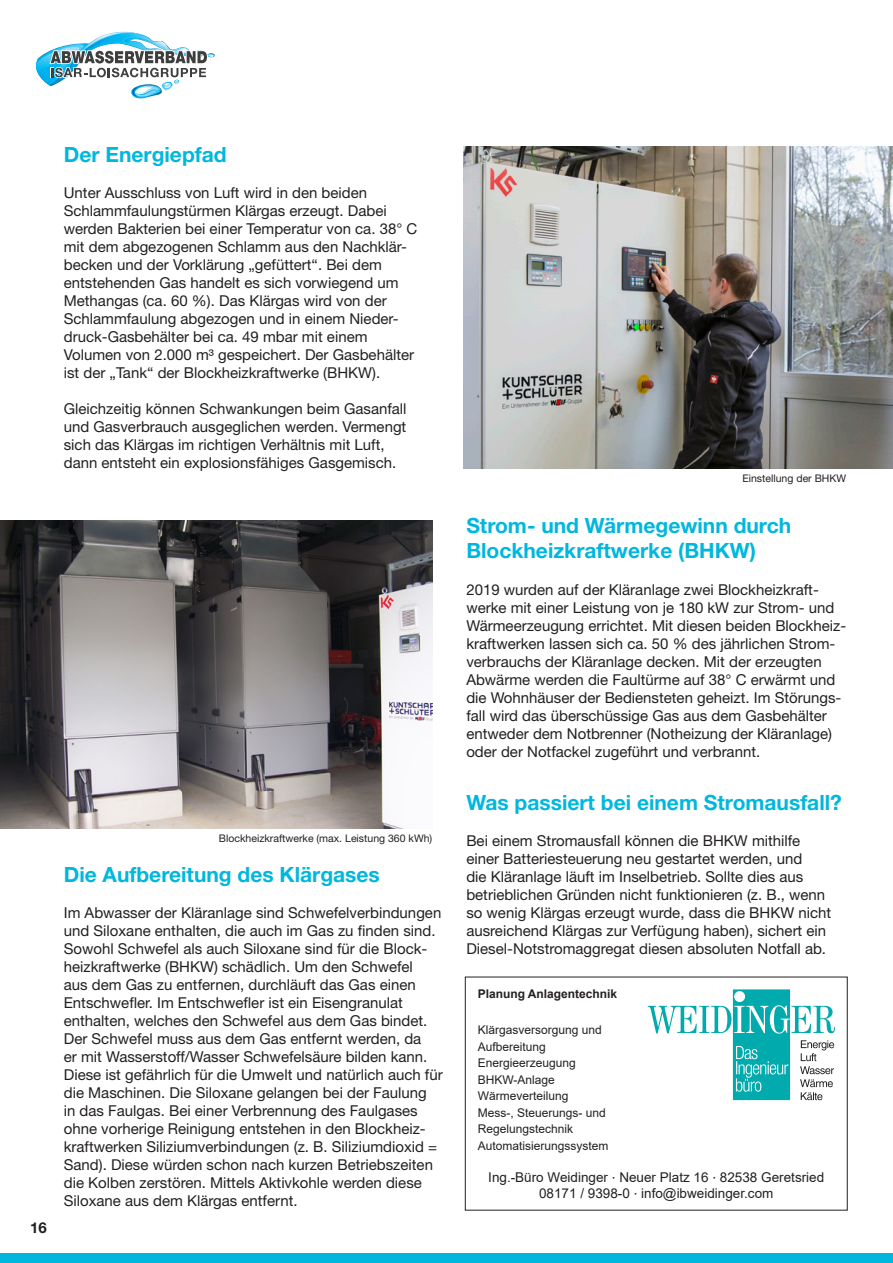
<style>
.page{position:relative;width:893px;height:1263px;background:#fff}
.page>*{position:absolute;margin:0;border:0;box-sizing:border-box;transform-origin:0 0}
.t1{font:700 21px/25.2px "Helvetica Neue LT Std";color:#00b7de}
.t2{font:15px/18px "Helvetica Neue LT Std";color:#231f20}
.t3{font:700 15px "Helvetica Neue LT Std";color:#231f20}
.t4{font:13.5px/16.2px "Arial";color:#231f20;text-align:center}
.t5{font:12px/16.5px "Arial";color:#231f20}
.t6{font:700 12px "Arial";color:#231f20}
.t7{font:10.5px "Helvetica Neue LT Std";color:#231f20}
.s1{font-family:"Helvetica Neue LT Std"}
</style>
<div class="page">
<div style="left:0;top:1253px;width:893px;height:10px;background:#00b7de"></div>
<svg style="left:36px;top:31px;width:179px;height:68px"></svg>
<img style="left:463px;top:147px;width:430px;height:321px">
<img style="left:0;top:520px;width:432px;height:308px">
<svg style="left:648px;top:989px;width:187px;height:111px"></svg>
<div style="left:465px;top:977px;width:383px;height:233px;border:1px solid #231f20"></div>
<p class="t1" style="left:64px;top:141px;width:164px">Der Energiepfad</p>
<p class="t2" style="left:64px;top:183px;width:355px">Unter Ausschluss von Luft wird in den beiden Schlammfaulungstürmen Klärgas erzeugt. Dabei werden Bakterien bei einer Temperatur von ca. 38° C mit dem abgezogenen Schlamm aus den Nachklär&shy;becken und der Vorklärung „gefüttert“. Bei dem entstehenden Gas handelt es sich vorwiegend um Methangas (ca. 60 %). Das Klärgas wird von der Schlammfaulung abgezogen und in einem Nieder&shy;druck-Gasbehälter bei ca. 49 mbar mit einem Volumen von 2.000 m³ gespeichert. Der Gasbehälter ist der „Tank“ der Blockheizkraftwerke (BHKW).</p>
<p class="t2" style="left:64px;top:399px;width:344px">Gleichzeitig können Schwankungen beim Gasanfall und Gasverbrauch ausgeglichen werden. Vermengt sich das Klärgas im richtigen Verhältnis mit Luft, dann entsteht ein explosionsfähiges Gasgemisch.</p>
<p class="t3" style="left:30px;top:1219px;width:18px">16</p>
<p class="t7" style="left:219px;top:832px;width:215px">Blockheizkraftwerke (max. Leistung 360 kWh)</p>
<p class="t1" style="left:64px;top:862px;width:318px">Die Aufbereitung des Klärgases</p>
<p class="t2" style="left:64px;top:904px;width:380px">Im Abwasser der Kläranlage sind Schwefelverbindungen und Siloxane enthalten, die auch im Gas zu finden sind.<br>Sowohl Schwefel als auch Siloxane sind für die Block&shy;heizkraftwerke (BHKW) schädlich. Um den Schwefel<br>aus dem Gas zu entfernen, durchläuft das Gas einen Entschwefler. Im Entschwefler ist ein Eisengranulat enthalten, welches den Schwefel aus dem Gas bindet.<br>Der Schwefel muss aus dem Gas entfernt werden, da<br>er mit Wasserstoff/Wasser Schwefelsäure bilden kann.<br>Diese ist gefährlich für die Umwelt und natürlich auch für die Maschinen. Die Siloxane gelangen bei der Faulung<br>in das Faulgas. Bei einer Verbrennung des Faulgases ohne vorherige Reinigung entstehen in den Blockheiz&shy;kraftwerken Siliziumverbindungen (z. B. Siliziumdioxid = Sand). Diese würden schon nach kurzen Betriebszeiten die Kolben zerstören. Mittels Aktivkohle werden diese Siloxane aus dem Klärgas entfernt.</p>
<p class="t7" style="left:742px;top:472px;width:105px">Einstellung der BHKW</p>
<p class="t1" style="left:466px;top:512px;width:326px">Strom- und Wärmegewinn durch<br>Blockheizkraftwerke (BHKW)</p>
<p class="t2" style="left:466px;top:580px;width:381px">2019 wurden auf der Kläranlage zwei Blockheizkraft&shy;werke mit einer Leistung von je 180 kW zur Strom- und Wärmeerzeugung errichtet. Mit diesen beiden Blockheiz&shy;kraftwerken lassen sich ca. 50 % des jährlichen Strom&shy;verbrauchs der Kläranlage decken. Mit der erzeugten Abwärme werden die Faultürme auf 38° C erwärmt und die Wohnhäuser der Bediensteten geheizt. Im Störungs&shy;fall wird das überschüssige Gas aus dem Gasbehälter entweder dem Notbrenner (Notheizung der Kläranlage) oder der Notfackel zugeführt und verbrannt.</p>
<p class="t1" style="left:466px;top:790px;width:377px">Was passiert bei einem Stromausfall?</p>
<p class="t2" style="left:466px;top:832px;width:366px">Bei einem Stromausfall können die BHKW mithilfe einer Batteriesteuerung neu gestartet werden, und<br>die Kläranlage läuft im Inselbetrieb. Sollte dies aus betrieblichen Gründen nicht funktionieren (z. B., wenn so wenig Klärgas erzeugt wurde, dass die BHKW nicht ausreichend Klärgas zur Verfügung haben), sichert ein Diesel-Notstromaggregat diesen absoluten Notfall ab.</p>
<p class="t6" style="left:478px;top:985px;width:141px">Planung Anlagentechnik</p>
<p class="t5" style="left:478px;top:1022px;width:132px">Klärgasversorgung und<br>Aufbereitung<br>Energieerzeugung<br>BHKW-Anlage<br>Wärmeverteilung<br>Mess-, Steuerungs- und<br>Regelungstechnik<br>Automatisierungssystem</p>
<p class="t4" style="left:488px;top:1169px;width:337px">Ing.-Büro Weidinger <span class="s1">·</span> Neuer Platz 16 <span class="s1">·</span> 82538 Geretsried<br>08171 / 9398-0 <span class="s1">·</span> info@ibweidinger.com</p>
</div>
